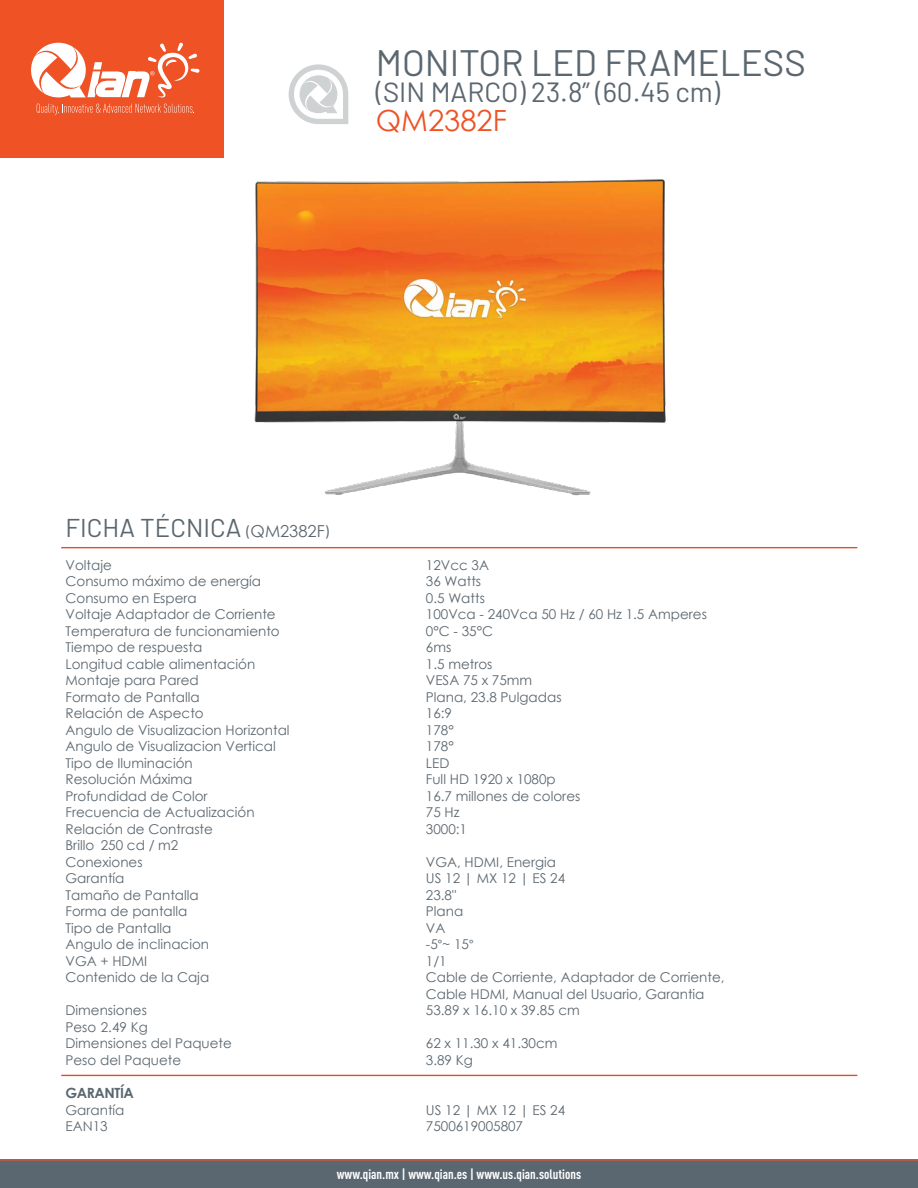
<style>
.page{position:relative;width:918px;height:1188px;background:#fff}
.page>*{position:absolute;margin:0;border:0;box-sizing:border-box;transform-origin:0 0}
.t1{font:36.75px "Barlow";color:#5b6770}
.t2{font:29.1px "Century Gothic";color:#ef5225}
.t3{font:27.75px "Barlow";color:#5b6770}
.t4{font:25.8px "Barlow";color:#5b6770}
.t5{font:700 14.1px "Century Gothic";letter-spacing:-.03em;color:#5b6770}
.t6{font:13.5px/16.5px "Century Gothic";color:#5b6770}
.t7{font:700 condensed 13.5px "DIN Pro";color:#fff}
.s1{font-size:15.3px}
.s2{font-family:"Century Gothic";font-size:16.5px}
.s3{font-family:"Myriad Pro"}
</style>
<div class="page">
<div style="left:0;top:1160px;width:918px;height:28px;background:#5b6770"></div>
<hr style="left:61px;top:547px;width:796px;height:1px;background:#de5026">
<hr style="left:61px;top:1075px;width:796px;height:1px;background:#de5026">
<hr style="left:0;top:1159px;width:918px;height:2px;background:#ef5225">
<div style="left:0;top:0;width:223px;height:158px;background:#ef5225"></div>
<svg style="left:293px;top:64px;width:51px;height:15px"></svg>
<svg style="left:37px;top:104px;width:157px;height:11px"></svg>
<svg style="left:31px;top:43px;width:169px;height:54px"></svg>
<img style="left:212px;top:79px;width:494px;height:470px">
<h1 class="t1" style="left:376px;top:36px;width:432px">MONITOR LED FRAMELESS</h1>
<h3 class="t3" style="left:376px;top:72px;width:346px">(SIN MARCO) 23.8” (60.45 cm)</h3>
<h2 class="t2" style="left:376px;top:101px;width:133px">QM2382F</h2>
<h3 class="t4" style="left:66px;top:509px;width:265px">FICHA TÉCNICA <span class="s1">(</span><span class="s2">QM2382F</span><span class="s1">)</span></h3>
<p class="t6" style="left:66px;top:557px;width:48px">Voltaje</p>
<p class="t6" style="left:426px;top:557px;width:65px">12Vcc 3A</p>
<p class="t6" style="left:66px;top:573px;width:197px">Consumo máximo de energía</p>
<p class="t6" style="left:426px;top:573px;width:57px">36 Watts</p>
<p class="t6" style="left:66px;top:590px;width:133px">Consumo en Espera</p>
<p class="t6" style="left:426px;top:590px;width:61px">0.5 Watts</p>
<p class="t6" style="left:66px;top:606px;width:212px">Voltaje Adaptador de Corriente</p>
<p class="t6" style="left:426px;top:606px;width:283px">100Vca - 240Vca 50 Hz / 60 Hz 1.5 Amperes</p>
<p class="t6" style="left:66px;top:623px;width:216px">Temperatura de funcionamiento</p>
<p class="t6" style="left:426px;top:623px;width:69px">0°C - 35°C</p>
<p class="t6" style="left:66px;top:639px;width:138px">Tiempo de respuesta</p>
<p class="t6" style="left:426px;top:639px;width:27px">6ms</p>
<p class="t6" style="left:66px;top:656px;width:191px">Longitud cable alimentación</p>
<p class="t6" style="left:426px;top:656px;width:68px">1.5 metros</p>
<p class="t6" style="left:66px;top:672px;width:135px">Montaje para Pared</p>
<p class="t6" style="left:426px;top:672px;width:108px">VESA 75 x 75mm</p>
<p class="t6" style="left:66px;top:689px;width:136px">Formato de Pantalla</p>
<p class="t6" style="left:426px;top:689px;width:137px">Plana, 23.8 Pulgadas</p>
<p class="t6" style="left:66px;top:705px;width:140px">Relación de Aspecto</p>
<p class="t6" style="left:426px;top:705px;width:28px">16:9</p>
<p class="t6" style="left:66px;top:722px;width:226px">Angulo de Visualizacion Horizontal</p>
<p class="t6" style="left:426px;top:722px;width:29px">178°</p>
<p class="t6" style="left:66px;top:738px;width:212px">Angulo de Visualizacion Vertical</p>
<p class="t6" style="left:426px;top:738px;width:29px">178°</p>
<p class="t6" style="left:66px;top:755px;width:129px">Tipo de Iluminación</p>
<p class="t6" style="left:426px;top:755px;width:25px">LED</p>
<p class="t6" style="left:66px;top:771px;width:128px">Resolución Máxima</p>
<p class="t6" style="left:426px;top:771px;width:131px">Full HD 1920 x 1080p</p>
<p class="t6" style="left:66px;top:788px;width:144px">Profundidad de Color</p>
<p class="t6" style="left:426px;top:788px;width:156px">16.7 millones de colores</p>
<p class="t6" style="left:66px;top:804px;width:191px">Frecuencia de Actualización</p>
<p class="t6" style="left:426px;top:804px;width:35px">75 Hz</p>
<p class="t6" style="left:66px;top:821px;width:149px">Relación de Contraste</p>
<p class="t6" style="left:426px;top:821px;width:43px">3000:1</p>
<p class="t6" style="left:66px;top:837px;width:114px">Brillo 250 cd / m2<br>Conexiones</p>
<p class="t6" style="left:426px;top:854px;width:132px">VGA, HDMI, Energia</p>
<p class="t6" style="left:66px;top:870px;width:61px">Garantía</p>
<p class="t6" style="left:426px;top:870px;width:141px">US 12 | MX 12 | ES 24</p>
<p class="t6" style="left:66px;top:887px;width:135px">Tamaño de Pantalla</p>
<p class="t6" style="left:426px;top:887px;width:32px">23.8"</p>
<p class="t6" style="left:66px;top:903px;width:123px">Forma de pantalla</p>
<p class="t6" style="left:426px;top:903px;width:39px">Plana</p>
<p class="t6" style="left:66px;top:920px;width:107px">Tipo de Pantalla</p>
<p class="t6" style="left:426px;top:920px;width:21px">VA</p>
<p class="t6" style="left:66px;top:936px;width:145px">Angulo de inclinacion</p>
<p class="t6" style="left:426px;top:936px;width:49px">-5<span class="s3">°</span>~ 15<span class="s3">°</span></p>
<p class="t6" style="left:66px;top:953px;width:83px">VGA + HDMI</p>
<p class="t6" style="left:426px;top:953px;width:22px">1/1</p>
<p class="t6" style="left:66px;top:969px;width:145px">Contenido de la Caja</p>
<p class="t6" style="left:426px;top:969px;width:300px">Cable de Corriente, Adaptador de Corriente,<br>Cable HDMI, Manual del Usuario, Garantia</p>
<p class="t6" style="left:66px;top:1002px;width:83px">Dimensiones</p>
<p class="t6" style="left:426px;top:1002px;width:156px">53.89 x 16.10 x 39.85 cm</p>
<p class="t6" style="left:66px;top:1019px;width:168px">Peso 2.49 Kg<br>Dimensiones del Paquete</p>
<p class="t6" style="left:426px;top:1035px;width:133px">62 x 11.30 x 41.30cm</p>
<p class="t6" style="left:66px;top:1052px;width:117px">Peso del Paquete</p>
<p class="t6" style="left:426px;top:1052px;width:48px">3.89 Kg</p>
<p class="t5" style="left:66px;top:1082px;width:70px">GARANTÍA</p>
<p class="t6" style="left:66px;top:1101px;width:61px">Garantía</p>
<p class="t6" style="left:426px;top:1101px;width:141px">US 12 | MX 12 | ES 24</p>
<p class="t6" style="left:66px;top:1118px;width:44px">EAN13</p>
<p class="t6" style="left:426px;top:1118px;width:99px">7500619005807</p>
<p class="t7" style="left:337px;top:1164px;width:246px">www.qian.mx | www.qian.es | www.us.qian.solutions</p>
</div>
